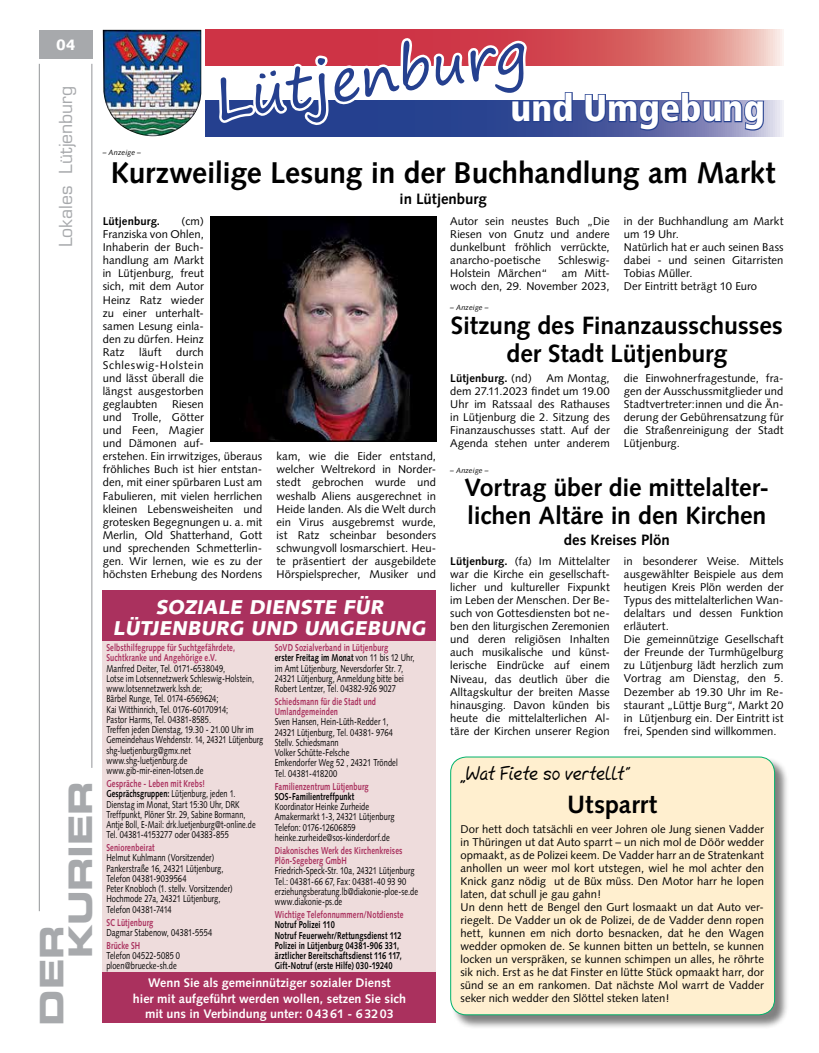
<style>
.page{position:relative;width:819px;height:1053px;background:#fff}
.page>*{position:absolute;margin:0;border:0;box-sizing:border-box;transform-origin:0 0}
.t1{font:57.5px "Segoe Print";color:#25408f}
.t2{font:900 condensed 37.5px "Frutiger LT Std";color:#fff}
.t3{font:32.5px/28.9px "Eurostile LT Std Bold Ex 2";letter-spacing:-.01em;color:#a7a9ac}
.t4{font:700 30px "Syntax LT Std";letter-spacing:-.01em;color:#000}
.t5{font:700 25px/27.5px "Syntax LT Std";letter-spacing:-.005em;color:#000}
.t6{font:900 20px/21.2px "Syntax LT Std";color:#fff;text-align:center}
.t7{font:18.75px "Mcgannahan";letter-spacing:-.01em;color:#000;scale:.95 1}
.t8{font:17.5px "Eurostile LT Std";color:#a7a9ac}
.t9{font:700 15px "Syntax LT Std";letter-spacing:-.005em;color:#000}
.t10{font:900 15px "Syntax LT Std";color:#fff}
.t11{font:700 12.5px/15px "Syntax";color:#fff;text-align:center}
.t12{font:11.25px/13px "Syntax";letter-spacing:.005em;color:#000;text-align:justify}
.t13{font:700 11.25px "Syntax";letter-spacing:.01em;color:#000}
.t14{font:10px/10.2px "Syntax LT Std";letter-spacing:.01em;color:#000;scale:.75 1}
.t15{font:10px/10.2px "Syntax LT Std";letter-spacing:.01em;color:#000;scale:.73 1}
.t16{font:700 10px/10.2px "Syntax LT Std";letter-spacing:.015em;color:#000;scale:.75 1}
.t17{font:italic 7.5px "Syntax LT Std";letter-spacing:.01em;color:#000}
.s1{font-weight:400}
.s2{font-weight:700}
.s3{font-weight:700;color:#aa315e}
.s4{color:#aa315e}
</style>
<div class="page">
<div style="left:451px;top:757px;width:338px;height:272px;background:#000;opacity:.5"></div>
<div style="left:450px;top:757px;width:324px;height:257px;background:#ffefcf;border-radius:16px"></div>
<div style="left:450px;top:756px;width:325px;height:259px;border:1px solid #00b26b;border-radius:16px"></div>
<hr style="left:39px;top:64px;width:1px;height:847px;background:#939598">
<hr style="left:92px;top:64px;width:1px;height:703px;background:#939598">
<div style="left:39px;top:30px;width:53px;height:29px;background:#a7a9ac"></div>
<div style="left:103px;top:590px;width:333px;height:429px;background:#eedcdc"></div>
<div style="left:103px;top:590px;width:333px;height:50px;background:#aa315e"></div>
<div style="left:103px;top:972px;width:333px;height:50px;background:#aa315e"></div>
<svg style="left:206px;top:101px;width:577px;height:35px;background:#818aba"></svg>
<svg style="left:206px;top:30px;width:577px;height:35px;background:#db7273"></svg>
<svg style="left:583px;top:92px;width:182px;height:40px"></svg>
<img style="left:103px;top:30px;width:98px;height:106px">
<svg style="left:214px;top:36px;width:360px;height:100px"></svg>
<img style="left:211px;top:216px;width:225px;height:225px">
<p class="t10" style="left:56px;top:36px;width:21px">04</p>
<p class="t8" style="left:55px;top:247px;width:163px;rotate:-90deg">Lokales Lütjenburg</p>
<p class="t3" style="left:37px;top:958px;width:179px;text-indent:-67px;rotate:-90deg">DER<br>KURIER</p>
<p class="t17" style="left:103px;top:147px;width:40px">– Anzeige –</p>
<p class="t1" style="left:207px;top:49px;width:317px;rotate:-9deg">Lütjenburg</p>
<p class="t2" style="left:510px;top:86px;width:256px">und Umgebung</p>
<p class="t4" style="left:111px;top:155px;width:666px">Kurzweilige Lesung in der Buchhandlung am Markt</p>
<p class="t9" style="left:399px;top:190px;width:88px">in Lütjenburg</p>
<p class="t12" style="left:450px;top:215px;width:161px">Autor sein neustes Buch „Die Riesen von Gnutz und andere dunkelbunt fröhlich verrückte, anarcho-poetische</p>
<p class="t12" style="left:624px;top:215px;width:161px;text-align:left">in der Buchhandlung am Markt um 19 Uhr.<br>Natürlich hat er auch seinen Bass dabei - und seinen Gitarristen<br>Tobias Müller.<br>Der Eintritt beträgt 10 Euro</p>
<p class="t13" style="left:103px;top:215px;width:59px">Lütjenburg.</p>
<p class="t12" style="left:103px;top:215px;width:102px;text-indent:79px">(cm)<br>Franziska von Ohlen, Inhaberin der Buch&shy;handlung am Markt in Lütjenburg, freut sich, mit dem Autor Heinz Ratz wieder zu einer unterhalt&shy;samen Lesung einla&shy;den zu dürfen. Heinz Ratz</p>
<p class="t12" style="left:558px;top:254px;width:53px">Schleswig-</p>
<p class="t12" style="left:450px;top:267px;width:98px">Holstein Märchen“</p>
<p class="t12" style="left:450px;top:267px;width:161px;text-align:right">am Mitt-<br>woch den, 29. November 2023,</p>
<p class="t17" style="left:450px;top:303px;width:40px">– Anzeige –</p>
<p class="t5" style="left:450px;top:312px;width:333px;text-align:center">Sitzung des Finanzausschusses der Stadt Lütjenburg</p>
<p class="t12" style="left:139px;top:345px;width:24px">läuft</p>
<p class="t12" style="left:103px;top:345px;width:103px;text-indent:73px">durch Schleswig-Holstein und lässt überall die längst ausgestorben geglaubten</p>
<p class="t12" style="left:450px;top:371px;width:161px;text-indent:96px">Am Montag, dem 27.11.2023 findet um 19.00<br>Uhr im Ratssaal des Rathauses in Lütjenburg die 2. Sitzung des Finanzauschusses statt. Auf der Agenda stehen unter anderem</p>
<p class="t12" style="left:624px;top:371px;width:161px">die Einwohnerfragestunde, fra&shy;gen der Ausschussmitglieder und Stadtvertreter:innen und die Än&shy;derung der Gebührensatzung für die Straßenreinigung der Stadt Lütjenburg.</p>
<p class="t13" style="left:450px;top:371px;width:83px">Lütjenburg. <span class="s1">(nd)</span></p>
<p class="t12" style="left:103px;top:397px;width:161px;text-align:left;text-indent:69px">Riesen<br>und Trolle, Götter<br>und Feen, Magier<br>und Dämonen auf-<br>erstehen. Ein irrwitziges, überaus fröhliches Buch ist hier entstan&shy;den, mit einer spürbaren Lust am<br>Fabulieren, mit vielen herrlichen kleinen Lebensweisheiten und grotesken Begegnungen u. a. mit<br>Merlin, Old Shatterhand, Gott und sprechenden Schmetterlin&shy;gen. Wir lernen, wie es zu der höchsten Erhebung des Nordens</p>
<p class="t12" style="left:276px;top:450px;width:161px">kam, wie die Eider entstand, welcher Weltrekord in Norder&shy;stedt gebrochen wurde und weshalb Aliens ausgerechnet in Heide landen. Als die Welt durch ein Virus ausgebremst wurde, ist Ratz scheinbar besonders schwungvoll losmarschiert. Heu&shy;te präsentiert der ausgebildete Hörspielsprecher, Musiker und</p>
<p class="t17" style="left:450px;top:466px;width:40px">– Anzeige –</p>
<p class="t5" style="left:464px;top:474px;width:306px">Vortrag über die mittelalter&shy;lichen Altäre in den Kirchen</p>
<p class="t9" style="left:564px;top:531px;width:107px">des Kreises Plön</p>
<p class="t12" style="left:450px;top:554px;width:161px"><span class="s2">Lütjenburg.</span> (fa) Im Mittelalter war die Kirche ein gesellschaft&shy;licher und kultureller Fixpunkt im Leben der Menschen. Der Be&shy;such von Gottesdiensten bot ne&shy;ben den liturgischen Zeremonien und deren religiösen Inhalten auch musikalische und künst&shy;lerische Eindrücke auf einem Niveau, das deutlich über die Alltagskultur der breiten Masse hinausging. Davon künden bis heute die mittelalterlichen Al&shy;täre der Kirchen unserer Region</p>
<p class="t12" style="left:624px;top:554px;width:161px;text-align:left">in besonderer Weise. Mittels ausgewählter Beispiele aus dem heutigen Kreis Plön werden der<br>Typus des mittelalterlichen Wan&shy;delaltars und dessen Funktion erläutert.<br>Die gemeinnützige Gesellschaft der Freunde der Turmhügelburg zu Lütjenburg lädt herzlich zum<br>Vortrag am Dienstag, den 5.<br>Dezember ab 19.30 Uhr im Re&shy;staurant „Lüttje Burg“, Markt 20 in Lütjenburg ein. Der Eintritt ist frei, Spenden sind willkommen.</p>
<p class="t6" style="left:113px;top:596px;width:318px">SOZIALE DIENSTE FÜR<br>LÜTJENBURG UND UMGEBUNG</p>
<p class="t14" style="left:106px;top:642px;width:211px"><span class="s3">Selbsthilfegruppe für Suchtgefährdete, Suchtkranke und Angehörige e.V.<br></span>Manfred Deiter, Tel. 0171-6538049,<br>Lotse im Lotsennetzwerk Schleswig-Holstein, www.lotsennetzwerk.lssh.de;<br>Bärbel Runge, Tel. 0174-6569624;<br>Kai Witthinrich, Tel. 0176-60170914;<br>Pastor Harms, Tel. 04381-8585.<br>Treffen jeden Dienstag, 19.30 - 21.00 Uhr im Gemeindehaus Wehdenstr. 14, 24321 Lütjenburg shg-luetjenburg@gmx.net www.shg-luetjenburg.de www.gib-mir-einen-lotsen.de</p>
<p class="t15" style="left:106px;top:778px;width:206px"><span class="s3">Gespräche - Leben mit Krebs!<br></span><span class="s2">Gesprächsgruppen:</span> Lütjenburg, jeden 1.<br>Dienstag im Monat, Start 15:30 Uhr, DRK Treffpunkt, Plöner Str. 29, Sabine Bormann, Antje Boll, E-Mail: drk.luetjenburg@t-online.de Tel. 04381-4153277 oder 04383-855</p>
<p class="t14" style="left:106px;top:842px;width:170px"><span class="s3">Seniorenbeirat<br></span>Helmut Kuhlmann (Vorsitzender)<br>Pankerstraße 16, 24321 Lütjenburg,<br>Telefon 04381-9039564<br>Peter Knobloch (1. stellv. Vorsitzender)<br>Hochmode 27a, 24321 Lütjenburg,<br>Telefon 04381-7414</p>
<p class="t14" style="left:106px;top:917px;width:143px"><span class="s3">SC Lütjenburg<br></span>Dagmar Stabenow, 04381-5554</p>
<p class="t14" style="left:106px;top:940px;width:100px"><span class="s3">Brücke SH<br></span>Telefon 04522-5085 0 ploen@bruecke-sh.de</p>
<p class="t14" style="left:275px;top:642px;width:188px"><span class="s3">SoVD Sozialverband in Lütjenburg<br></span><span class="s2">erster Freitag im Monat</span> von 11 bis 12 Uhr, im Amt Lütjenburg, Neversdorfer Str. 7, 24321 Lütjenburg, Anmeldung bitte bei Robert Lentzer, Tel. 04382-926 9027</p>
<p class="t14" style="left:275px;top:696px;width:165px"><span class="s3">Schiedsmann für die Stadt und<br>Umlandgemeinden<br></span>Sven Hansen, Hein-Lüth-Redder 1,<br>24321 Lütjenburg, Tel. 04381- 9764<br>Stellv. Schiedsmann<br>Volker Schütte-Felsche<br>Emkendorfer Weg 52 , 24321 Tröndel<br>Tel. 04381-418200</p>
<p class="t14" style="left:275px;top:781px;width:161px"><span class="s3">Familienzentrum Lütjenburg<br></span><span class="s2">SOS-Familientreffpunkt<br></span>Koordinator Heinke Zurheide<br>Amakermarkt 1-3, 24321 Lütjenburg<br>Telefon: 0176-12606859 heinke.zurheide@sos-kinderdorf.de</p>
<p class="t14" style="left:275px;top:845px;width:193px"><span class="s3">Diakonisches Werk des Kirchenkreises Plön-Segeberg GmbH<br></span>Friedrich-Speck-Str. 10a, 24321 Lütjenburg Tel.: 04381-66 67, Fax: 04381-40 93 90 erziehungsberatung.lb@diakonie-ploe-se.de www.diakonie-ps.de</p>
<p class="t16" style="left:275px;top:909px;width:173px"><span class="s4">Wichtige Telefonnummern/Notdienste </span>Notruf Polizei 110<br>Notruf Feuerwehr/Rettungsdienst 112<br>Polizei in Lütjenburg 04381-906 331, ärztlicher Bereitschaftsdienst 116 117, Gift-Notruf (erste Hilfe) 030-19240</p>
<p class="t11" style="left:133px;top:975px;width:274px">Wenn Sie als gemeinnütziger sozialer Dienst<br>hier mit aufgeführt werden wollen, setzen Sie sich mit uns in Verbindung unter: 0 43 61 - 6 32 03</p>
<p class="t7" style="left:460px;top:761px;width:182px">„Wat Fiete so vertellt“</p>
<p class="t5" style="left:567px;top:790px;width:91px">Utsparrt</p>
<p class="t12" style="left:460px;top:822px;width:305px;text-align:left">Dor hett doch tatsächli en veer Johren ole Jung sienen Vadder in Thüringen ut dat Auto sparrt – un nich mol de Döör wedder opmaakt, as de Polizei keem. De Vadder harr an de Stratenkant anhollen un weer mol kort utstegen, wiel he mol achter den Knick ganz nödig ut de Büx müss. Den Motor harr he lopen laten, dat schull je gau gahn!<br>Un denn hett de Bengel den Gurt losmaakt un dat Auto ver&shy;riegelt. De Vadder un ok de Polizei, de de Vadder denn ropen hett, kunnen em nich dorto besnacken, dat he den Wagen wedder opmoken de. Se kunnen bitten un betteln, se kunnen locken un verspräken, se kunnen schimpen un alles, he röhrte sik nich. Erst as he dat Finster en lütte Stück opmaakt harr, dor sünd se an em rankomen. Dat nächste Mol warrt de Vadder seker nich wedder den Slöttel steken laten!</p>
</div>
